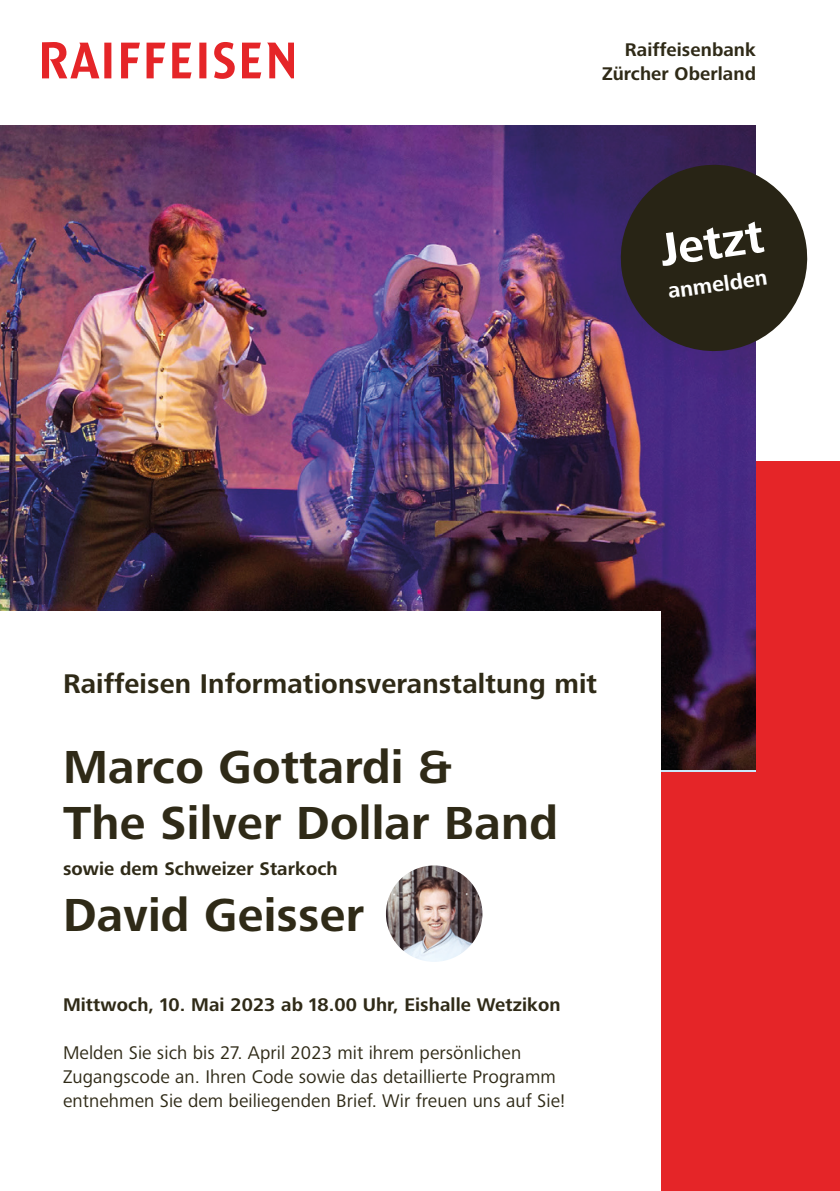
<style>
.page{position:relative;width:840px;height:1191px;background:#fff}
.page>*{position:absolute;margin:0;border:0;box-sizing:border-box;transform-origin:0 0}
.t1{font:700 48px/56px "Frutiger Next LTW1 G";letter-spacing:.005em;color:#2f2a17}
.t2{font:700 48px "Frutiger Next LTW1 G";color:#fff}
.t3{font:700 28px "Frutiger Next LTW1 G";letter-spacing:.005em;color:#2f2a17}
.t4{font:700 22px "Frutiger Next LTW1 G";color:#fff}
.t5{font:19px/24px "Frutiger Next LTW1 G";letter-spacing:.005em;color:#2f2a17}
.t6{font:700 19px/24px "Frutiger Next LTW1 G";letter-spacing:.005em;color:#2f2a17;text-align:right}
</style>
<div class="page">
<div style="left:0;top:461px;width:839px;height:730px;background:#e52528"></div>
<img style="left:0;top:126px;width:755px;height:644px">
<svg style="left:42px;top:42px;width:252px;height:37px"></svg>
<div style="left:0;top:611px;width:660px;height:580px;background:#fff"></div>
<svg style="left:614px;top:159px;width:194px;height:198px;background:#433c3e"></svg>
<img style="left:386px;top:865px;width:96px;height:97px;border-radius:48px">
<p class="t6" style="left:601px;top:38px;width:155px">Raiffeisenbank<br>Zürcher Oberland</p>
<h1 class="t2" style="left:656px;top:223px;width:105px;rotate:-8deg">Jetzt</h1>
<p class="t4" style="left:665px;top:279px;width:102px;rotate:-8deg">anmelden</p>
<h2 class="t3" style="left:63px;top:667px;width:535px">Raiffeisen Informationsveranstaltung mit</h2>
<h1 class="t1" style="left:63px;top:740px;width:496px">Marco Gottardi &amp;<br>The Silver Dollar Band</h1>
<p class="t6" style="left:63px;top:857px;width:276px">sowie dem Schweizer Starkoch</p>
<h1 class="t1" style="left:63px;top:888px;width:303px">David Geisser</h1>
<p class="t6" style="left:63px;top:993px;width:499px">Mittwoch, 10. Mai 2023 ab 18.00 Uhr, Eishalle Wetzikon</p>
<p class="t5" style="left:63px;top:1041px;width:503px">Melden Sie sich bis 27. April 2023 mit ihrem persönlichen<br>Zugangscode an. Ihren Code sowie das detaillierte Programm entnehmen Sie dem beiliegenden Brief. Wir freuen uns auf Sie!</p>
</div>
